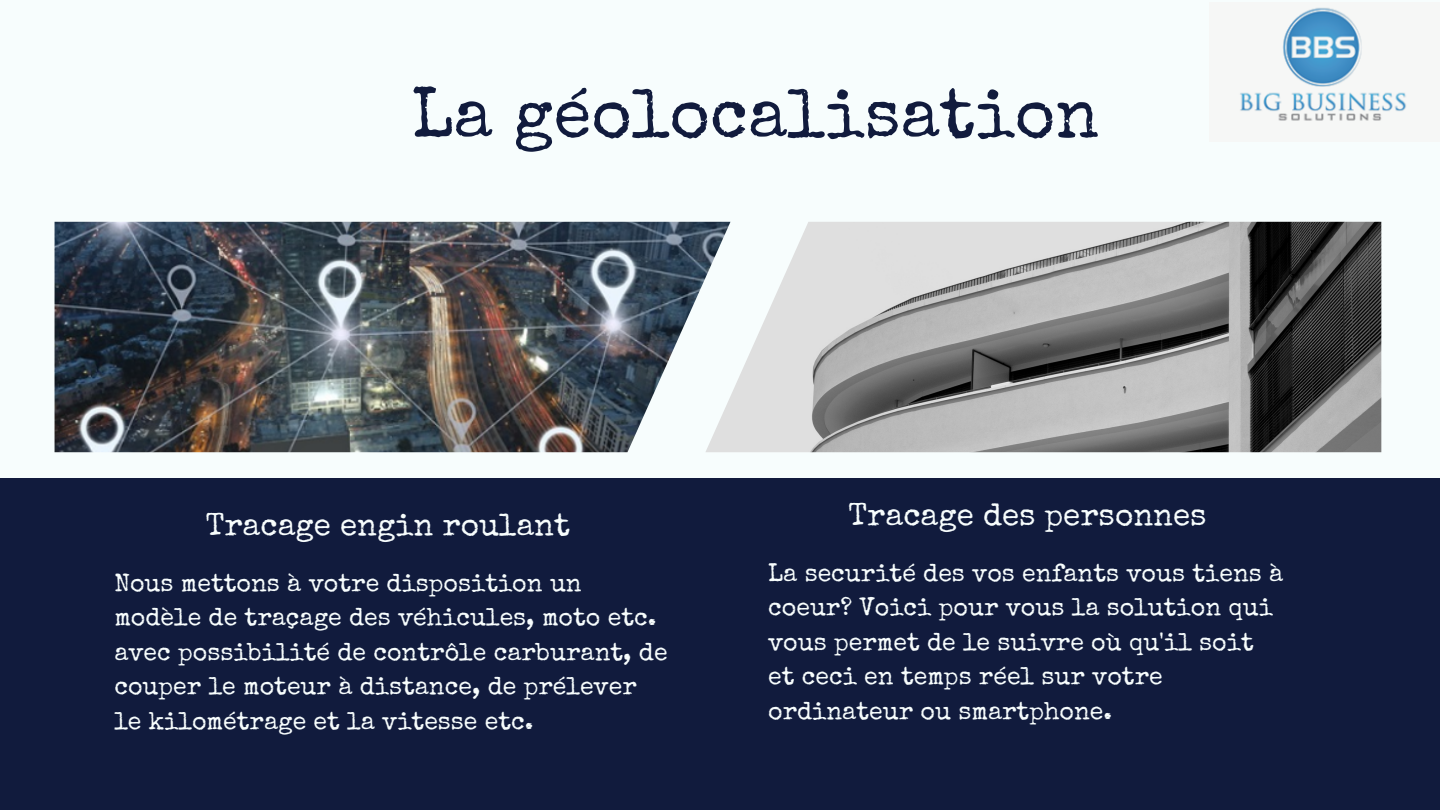
<style>
.page{position:relative;width:1440px;height:810px;background:#f7fdfd}
.page>*{position:absolute;margin:0;border:0;box-sizing:border-box;transform-origin:0 0}
.t1{font:69.5px "Special Elite";color:#111b3d}
.t2{font:31.5px "Special Elite";color:#f7fdfd}
.t3{font:25px/34.5px "Special Elite";color:#f7fdfd}
</style>
<div class="page">
<div style="left:0;top:479px;width:1440px;height:331px;background:#111b3d"></div>
<img style="left:731px;top:222px;width:650px;height:230px">
<img style="left:55px;top:222px;width:676px;height:230px">
<img style="left:1240px;top:7px;width:167px;height:114px">
<h1 class="t1" style="left:412px;top:87px;width:689px">La géolocalisation</h1>
<p class="t2" style="left:206px;top:513px;width:366px">Tracage engin roulant</p>
<p class="t3" style="left:114px;top:568px;width:555px">Nous mettons à votre disposition un modèle de traçage des véhicules, moto etc. avec possibilité de contrôle carburant, de couper le moteur à distance, de prélever le kilométrage et la vitesse etc.</p>
<p class="t2" style="left:849px;top:503px;width:360px">Tracage des personnes</p>
<p class="t3" style="left:768px;top:558px;width:517px">La securité des vos enfants vous tiens à coeur? Voici pour vous la solution qui vous permet de le suivre où qu'il soit et ceci en temps réel sur votre ordinateur ou smartphone.</p>
</div>
